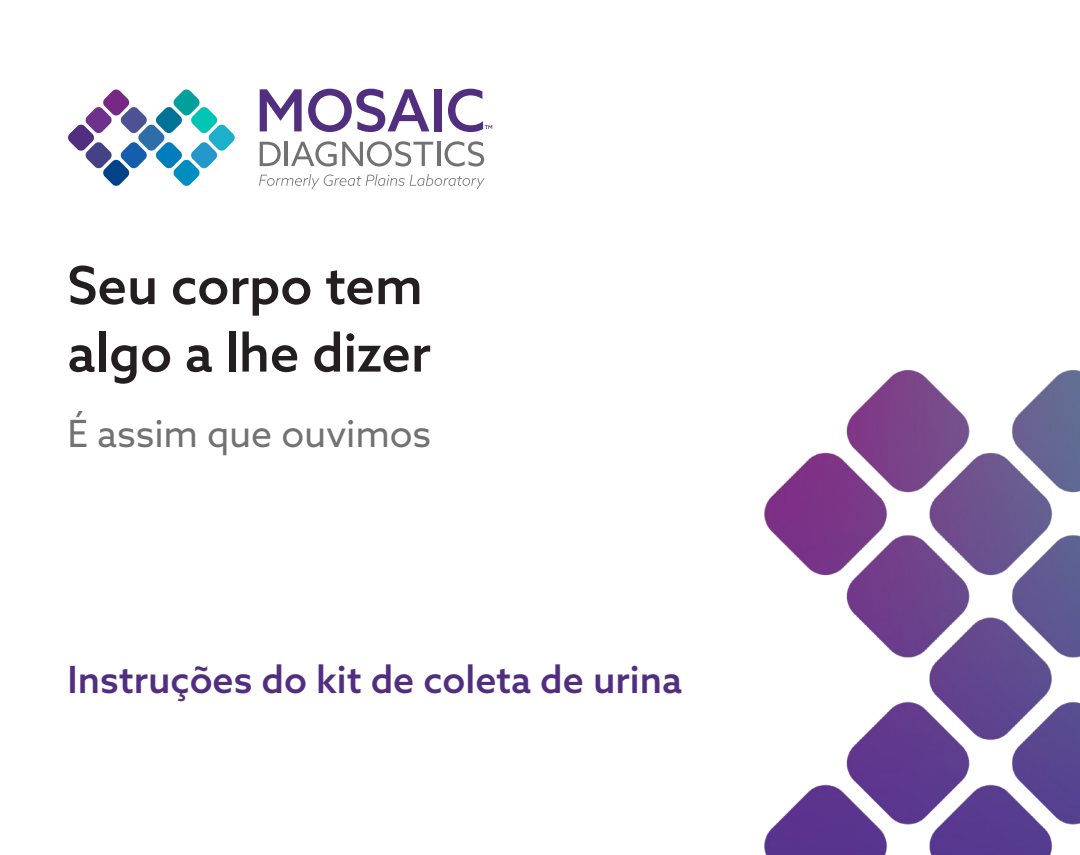
<style>
.page{position:relative;width:1080px;height:855px;background:#fff}
.page>*{position:absolute;margin:0;border:0;box-sizing:border-box;transform-origin:0 0}
.t1{font:500 52.5px/67.5px "Azo Sans";letter-spacing:-.005em;color:#231f20}
.t2{font:500 37.5px "Azo Sans";color:#522e81}
.t3{font:37.5px "Azo Sans";letter-spacing:-.005em;color:#717271}
</style>
<div class="page">
<img style="left:764px;top:370px;width:316px;height:485px">
<svg style="left:260px;top:142px;width:21px;height:24px"></svg>
<hr style="left:285px;top:142px;width:3px;height:24px;background:#717271">
<svg style="left:291px;top:141px;width:142px;height:26px"></svg>
<hr style="left:437px;top:142px;width:3px;height:24px;background:#717271">
<svg style="left:445px;top:141px;width:39px;height:26px"></svg>
<svg style="left:260px;top:89px;width:42px;height:42px"></svg>
<svg style="left:308px;top:89px;width:121px;height:43px"></svg>
<div style="left:434px;top:89px;width:7px;height:42px;background:#522e81"></div>
<svg style="left:448px;top:89px;width:44px;height:43px"></svg>
<svg style="left:68px;top:89px;width:167px;height:97px"></svg>
<svg style="left:259px;top:174px;width:226px;height:15px"></svg>
<p class="t1" style="left:68px;top:251px;width:365px">Seu corpo tem algo a lhe dizer</p>
<p class="t3" style="left:68px;top:409px;width:365px">É assim que ouvimos</p>
<p class="t2" style="left:68px;top:655px;width:616px">Instruções do kit de coleta de urina</p>
</div>
